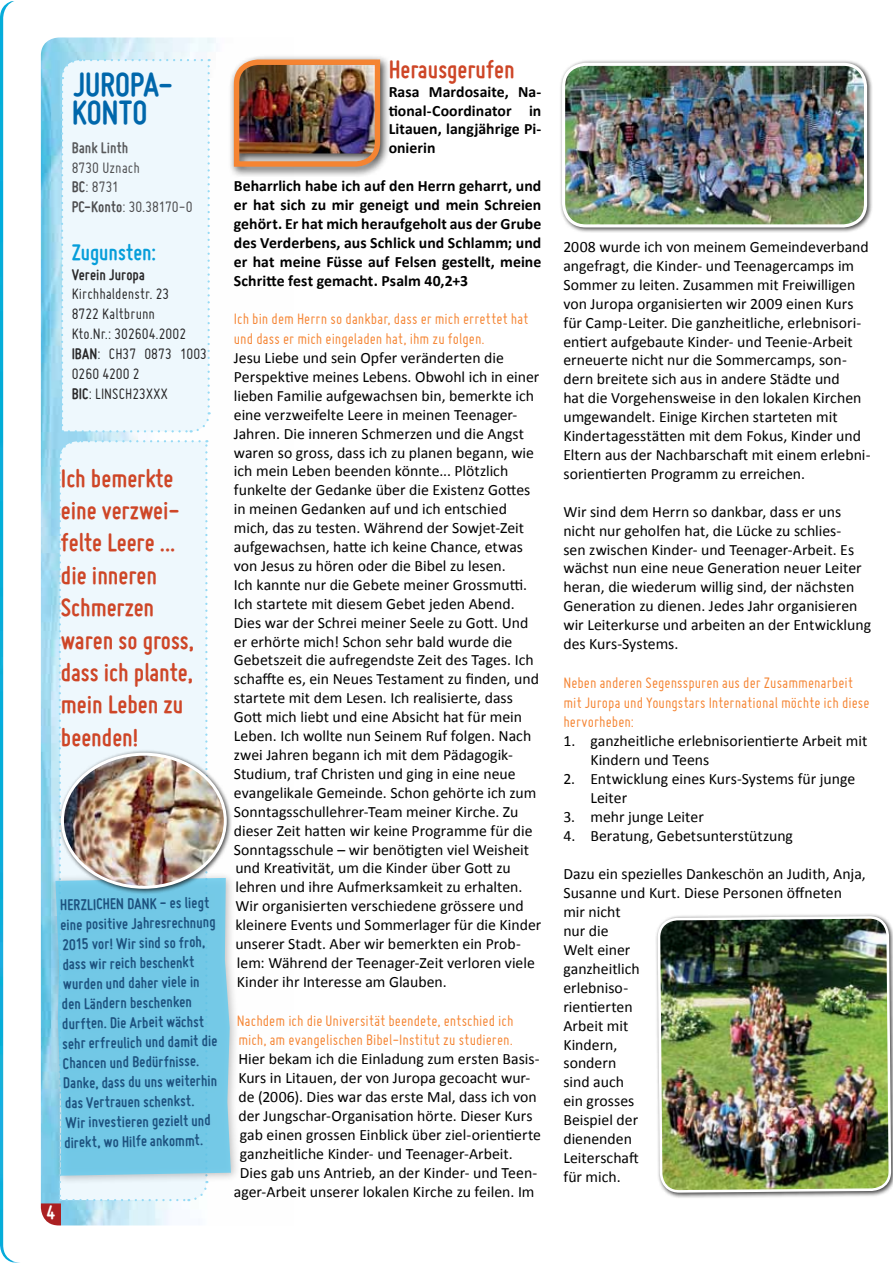
<style>
.page{position:relative;width:893px;height:1263px;background:#fff}
.page>*{position:absolute;margin:0;border:0;box-sizing:border-box;transform-origin:0 0}
.t1{font:700 36px/28.5px "Miso";letter-spacing:-.005em;color:#0067ab}
.t2{font:700 27px/32.4px "Miso";color:#ce4627}
.t3{font:700 24px "Miso";letter-spacing:-.005em;color:#069eda}
.t4{font:700 21px "Miso";color:#fff}
.t5{font:700 16.5px/19.8px "Miso";color:#1d527f}
.t6{font:16.5px/19.8px "Miso";letter-spacing:.005em;color:#f58432}
.t7{font:16.5px/19.8px "Miso";letter-spacing:.005em;color:#292829}
.t8{font:16.5px/19.8px "Miso";letter-spacing:.005em;color:#4d4d4f}
.t9{font:700 16.5px "Miso";color:#292829}
.t10{font:700 16.5px "Miso";letter-spacing:.01em;color:#58595b}
.t11{font:15.75px/18.9px "Calibri";color:#000}
.t12{font:700 15.75px/18.9px "Calibri";letter-spacing:.005em;color:#000;text-align:justify}
.s1{font-weight:700}
</style>
<div class="page">
<svg style="left:3px;top:1px;width:231px;height:1262px"></svg>
<div style="left:655px;top:913px;width:237px;height:285px;background:#000;opacity:.75"></div>
<img style="left:659px;top:916px;width:231px;height:276px">
<div style="left:229px;top:54px;width:162px;height:124px;background:#000;opacity:.75"></div>
<img style="left:231px;top:57px;width:152px;height:112px">
<div style="left:559px;top:60px;width:314px;height:173px;background:#000;opacity:.75"></div>
<img style="left:564px;top:64px;width:301px;height:162px">
<div style="left:562px;top:63px;width:305px;height:164px;border:3px solid #fff;border-radius:22px"></div>
<div style="left:58px;top:749px;width:175px;height:146px;background:#000;opacity:.75"></div>
<img style="left:62px;top:755px;width:163px;height:132px">
<div style="left:61px;top:753px;width:166px;height:136px;border:3px solid #fff;border-radius:50%"></div>
<h1 class="t1" style="left:72px;top:70px;width:103px">JUROPA-<br>KONTO</h1>
<p class="t10" style="left:72px;top:138px;width:58px">Bank Linth</p>
<p class="t8" style="left:72px;top:157px;width:122px">8730 Uznach<br><span class="s1">BC</span>: 8731<br><span class="s1">PC-Konto</span>: 30.38170-0</p>
<h3 class="t3" style="left:72px;top:239px;width:86px">Zugunsten:</h3>
<p class="t9" style="left:72px;top:265px;width:75px">Verein Juropa</p>
<p class="t7" style="left:72px;top:284px;width:137px">Kirchhaldenstr. 23<br>8722 Kaltbrunn<br>Kto.Nr.: 302604.2002<br><span class="s1">IBAN</span>: CH37 0873 1003<br>0260 4200 2<br><span class="s1">BIC</span>: LINSCH23XXX</p>
<h2 class="t2" style="left:61px;top:461px;width:135px">Ich bemerkte eine verzwei&shy;felte Leere ... die inneren<br>Schmerzen waren so gross, dass ich plante, mein Leben zu beenden!</h2>
<p class="t5" style="left:60px;top:895px;width:157px;rotate:-1deg">HERZLICHEN DANK - es liegt eine positive Jahresrechnung<br>2015 vor! Wir sind so froh, dass wir reich beschenkt wurden und daher viele in den Ländern beschenken durften. Die Arbeit wächst sehr erfreulich und damit die<br>Chancen und Bedürfnisse.<br>Danke, dass du uns weiterhin das Vertrauen schenkst.<br>Wir investieren gezielt und direkt, wo Hilfe ankommt.</p>
<h3 class="t4" style="left:46px;top:1200px;width:10px">4</h3>
<h2 class="t2" style="left:389px;top:53px;width:128px">Herausgerufen</h2>
<p class="t12" style="left:389px;top:82px;width:154px">Rasa Mardosaite, Na&shy;tional-Coordinator in Litauen, langjährige Pi&shy;onierin</p>
<p class="t12" style="left:234px;top:176px;width:309px">Beharrlich habe ich auf den Herrn geharrt, und er hat sich zu mir geneigt und mein Schreien gehört. Er hat mich heraufgeholt aus der Grube des Verderbens, aus Schlick und Schlamm; und er hat meine Füsse auf Felsen gestellt, meine Schritte fest gemacht. Psalm 40,2+3</p>
<p class="t6" style="left:234px;top:309px;width:296px">Ich bin dem Herrn so dankbar, dass er mich errettet hat und dass er mich eingeladen hat, ihm zu folgen.</p>
<p class="t11" style="left:234px;top:348px;width:309px">Jesu Liebe und sein Opfer veränderten die Perspektive meines Lebens. Obwohl ich in einer lieben Familie aufgewachsen bin, bemerkte ich eine verzweifelte Leere in meinen Teenager-Jahren. Die inneren Schmerzen und die Angst waren so gross, dass ich zu planen begann, wie ich mein Leben beenden könnte... Plötzlich funkelte der Gedanke über die Existenz Gottes in meinen Gedanken auf und ich entschied mich, das zu testen. Während der Sowjet-Zeit aufgewachsen, hatte ich keine Chance, etwas von Jesus zu hören oder die Bibel zu lesen.<br>Ich kannte nur die Gebete meiner Grossmutti.<br>Ich startete mit diesem Gebet jeden Abend.<br>Dies war der Schrei meiner Seele zu Gott. Und er erhörte mich! Schon sehr bald wurde die Gebetszeit die aufregendste Zeit des Tages. Ich schaffte es, ein Neues Testament zu finden, und startete mit dem Lesen. Ich realisierte, dass Gott mich liebt und eine Absicht hat für mein Leben. Ich wollte nun Seinem Ruf folgen. Nach zwei Jahren begann ich mit dem Pädagogik-Studium, traf Christen und ging in eine neue evangelikale Gemeinde. Schon gehörte ich zum Sonntagsschullehrer-Team meiner Kirche. Zu dieser Zeit hatten wir keine Programme für die Sonntagsschule – wir benötigten viel Weisheit und Kreativität, um die Kinder über Gott zu lehren und ihre Aufmerksamkeit zu erhalten.<br>Wir organisierten verschiedene grössere und kleinere Events und Sommerlager für die Kinder unserer Stadt. Aber wir bemerkten ein Prob&shy;lem: Während der Teenager-Zeit verloren viele Kinder ihr Interesse am Glauben.</p>
<p class="t6" style="left:237px;top:1010px;width:278px">Nachdem ich die Universität beendete, entschied ich mich, am evangelischen Bibel-Institut zu studieren.</p>
<p class="t11" style="left:238px;top:1049px;width:303px">Hier bekam ich die Einladung zum ersten Basis-</p>
<p class="t11" style="left:238px;top:1068px;width:294px">Kurs in Litauen, der von Juropa gecoacht wur-</p>
<p class="t11" style="left:238px;top:1087px;width:300px">de (2006). Dies war das erste Mal, dass ich von</p>
<p class="t11" style="left:238px;top:1106px;width:296px">der Jungschar-Organisation hörte. Dieser Kurs</p>
<p class="t11" style="left:240px;top:1125px;width:303px">gab einen grossen Einblick über ziel-orientierte</p>
<p class="t11" style="left:240px;top:1144px;width:275px">ganzheitliche Kinder- und Teenager-Arbeit.</p>
<p class="t11" style="left:240px;top:1163px;width:299px">Dies gab uns Antrieb, an der Kinder- und Teen-</p>
<p class="t11" style="left:234px;top:1182px;width:302px">ager-Arbeit unserer lokalen Kirche zu feilen. Im</p>
<p class="t11" style="left:563px;top:237px;width:309px">2008 wurde ich von meinem Gemeindeverband angefragt, die Kinder- und Teenagercamps im Sommer zu leiten. Zusammen mit Freiwilligen von Juropa organisierten wir 2009 einen Kurs für Camp-Leiter. Die ganzheitliche, erlebnisori&shy;entiert aufgebaute Kinder- und Teenie-Arbeit erneuerte nicht nur die Sommercamps, son&shy;dern breitete sich aus in andere Städte und<br>hat die Vorgehensweise in den lokalen Kirchen umgewandelt. Einige Kirchen starteten mit Kindertagesstätten mit dem Fokus, Kinder und Eltern aus der Nachbarschaft mit einem erlebni&shy;sorientierten Programm zu erreichen.</p>
<p class="t11" style="left:563px;top:502px;width:309px">Wir sind dem Herrn so dankbar, dass er uns nicht nur geholfen hat, die Lücke zu schlies-<br>sen zwischen Kinder- und Teenager-Arbeit. Es wächst nun eine neue Generation neuer Leiter heran, die wiederum willig sind, der nächsten Generation zu dienen. Jedes Jahr organisieren wir Leiterkurse und arbeiten an der Entwicklung des Kurs-Systems.</p>
<p class="t6" style="left:563px;top:672px;width:308px">Neben anderen Segensspuren aus der Zusammenarbeit mit Juropa und Youngstars International möchte ich diese hervorheben:</p>
<p class="t11" style="left:590px;top:731px;width:278px;text-indent:-27px">1. ganzheitliche erlebnisorientierte Arbeit mit<br>Kindern und Teens</p>
<p class="t11" style="left:590px;top:769px;width:266px;text-indent:-27px">2. Entwicklung eines Kurs-Systems für junge<br>Leiter</p>
<p class="t11" style="left:563px;top:807px;width:142px">3. mehr junge Leiter</p>
<p class="t11" style="left:563px;top:826px;width:231px">4. Beratung, Gebetsunterstützung</p>
<p class="t11" style="left:563px;top:865px;width:304px">Dazu ein spezielles Dankeschön an Judith, Anja,<br>Susanne und Kurt. Diese Personen öffneten mir nicht<br>nur die<br>Welt einer<br>ganzheitlich<br>erlebniso-<br>rientierten<br>Arbeit mit<br>Kindern,<br>sondern<br>sind auch<br>ein grosses<br>Beispiel der<br>dienenden<br>Leiterschaft<br>für mich.</p>
</div>
